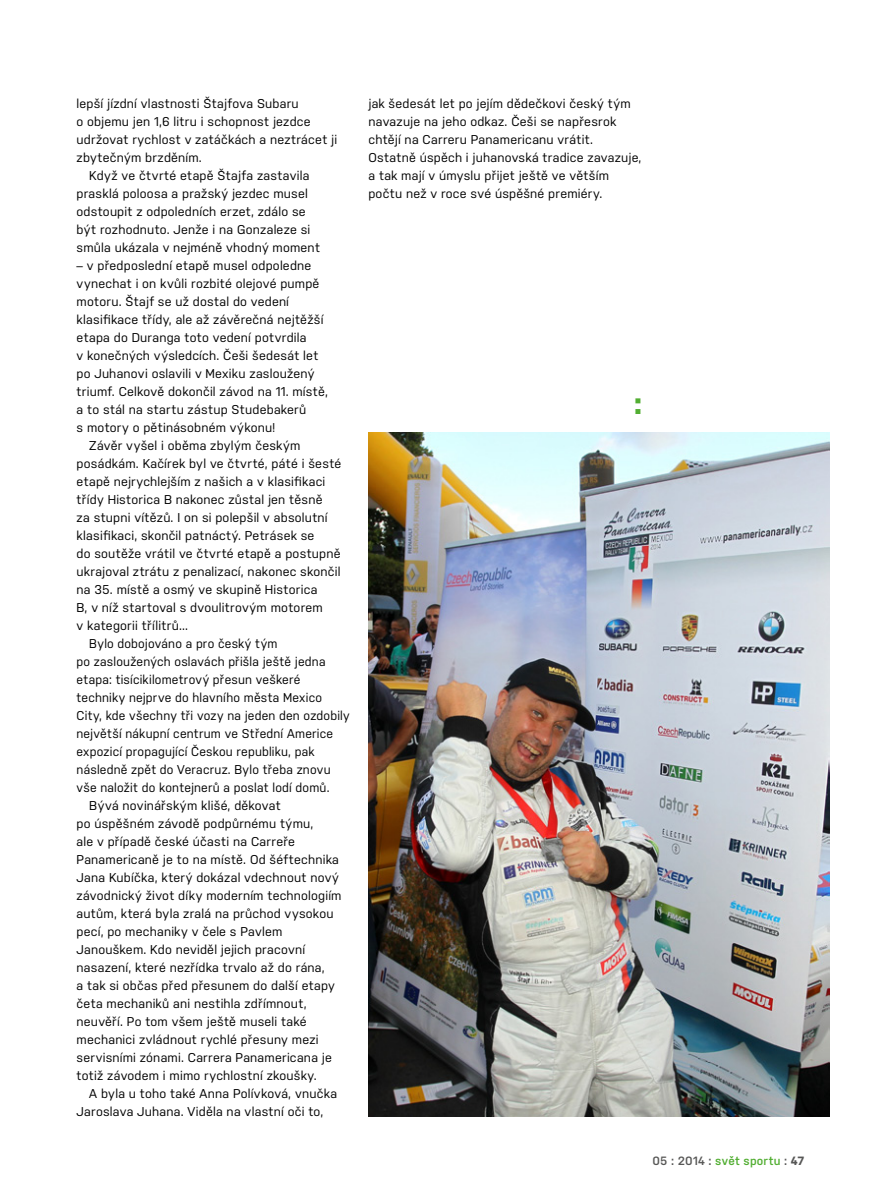
<style>
.page{position:relative;width:872px;height:1191px;background:#fff}
.page>*{position:absolute;margin:0;border:0;box-sizing:border-box;transform-origin:0 0}
.t1{font:700 30px "Nudista";color:#52ae32}
.t2{font:12.75px/18px "Nudista";letter-spacing:.015em;color:#000}
.t3{font:600 12px "Nudista";letter-spacing:.02em;color:#52ae32}
.s1{color:#575756}
.s2{font-weight:700;color:#575756}
</style>
<div class="page">
<img style="left:368px;top:432px;width:461px;height:684px">
<p class="t2" style="left:77px;top:93px;width:224px">lepší jízdní vlastnosti Štajfova Subaru</p>
<p class="t2" style="left:77px;top:111px;width:236px">o objemu jen 1,6 litru i schopnost jezdce</p>
<p class="t2" style="left:77px;top:129px;width:262px">udržovat rychlost v zatáčkách a neztrácet ji</p>
<p class="t2" style="left:77px;top:147px;width:127px">zbytečným brzděním.</p>
<p class="t2" style="left:89px;top:165px;width:222px">Když ve čtvrté etapě Štajfa zastavila</p>
<p class="t2" style="left:77px;top:184px;width:233px">prasklá poloosa a pražský jezdec musel</p>
<p class="t2" style="left:77px;top:202px;width:231px">odstoupit z odpoledních erzet, zdálo se</p>
<p class="t2" style="left:77px;top:220px;width:235px">být rozhodnuto. Jenže i na Gonzaleze si</p>
<p class="t2" style="left:77px;top:238px;width:245px">smůla ukázala v nejméně vhodný moment</p>
<p class="t2" style="left:77px;top:256px;width:236px">– v předposlední etapě musel odpoledne</p>
<p class="t2" style="left:77px;top:274px;width:244px">vynechat i on kvůli rozbité olejové pumpě</p>
<p class="t2" style="left:77px;top:292px;width:214px">motoru. Štajf se už dostal do vedení</p>
<p class="t2" style="left:77px;top:310px;width:248px">klasifikace třídy, ale až závěrečná nejtěžší</p>
<p class="t2" style="left:77px;top:328px;width:231px">etapa do Duranga toto vedení potvrdila</p>
<p class="t2" style="left:77px;top:346px;width:243px">v konečných výsledcích. Češi šedesát let</p>
<p class="t2" style="left:77px;top:364px;width:239px">po Juhanovi oslavili v Mexiku zasloužený</p>
<p class="t2" style="left:77px;top:382px;width:253px">triumf. Celkově dokončil závod na 11. místě,</p>
<p class="t2" style="left:77px;top:400px;width:231px">a to stál na startu zástup Studebakerů</p>
<p class="t2" style="left:77px;top:418px;width:200px">s motory o pětinásobném výkonu!</p>
<p class="t2" style="left:89px;top:436px;width:213px">Závěr vyšel i oběma zbylým českým</p>
<p class="t2" style="left:77px;top:454px;width:266px">posádkám. Kačírek byl ve čtvrté, páté i šesté</p>
<p class="t2" style="left:77px;top:472px;width:250px">etapě nejrychlejším z našich a v klasifikaci</p>
<p class="t2" style="left:77px;top:490px;width:247px">třídy Historica B nakonec zůstal jen těsně</p>
<p class="t2" style="left:77px;top:508px;width:253px">za stupni vítězů. I on si polepšil v absolutní</p>
<p class="t2" style="left:77px;top:526px;width:239px">klasifikaci, skončil patnáctý. Petrásek se</p>
<p class="t2" style="left:77px;top:544px;width:265px">do soutěže vrátil ve čtvrté etapě a postupně</p>
<p class="t2" style="left:77px;top:562px;width:265px">ukrajoval ztrátu z penalizací, nakonec skončil</p>
<p class="t2" style="left:77px;top:580px;width:242px">na 35. místě a osmý ve skupině Historica</p>
<p class="t2" style="left:77px;top:598px;width:248px">B, v níž startoval s dvoulitrovým motorem</p>
<p class="t2" style="left:77px;top:616px;width:113px">v kategorii třílitrů...</p>
<p class="t2" style="left:89px;top:633px;width:190px">Bylo dobojováno a pro český tým</p>
<p class="t2" style="left:77px;top:651px;width:250px">po zasloužených oslavách přišla ještě jedna</p>
<p class="t2" style="left:77px;top:669px;width:225px">etapa: tisícikilometrový přesun veškeré</p>
<p class="t2" style="left:77px;top:687px;width:247px">techniky nejprve do hlavního města Mexico</p>
<p class="t2" style="left:77px;top:705px;width:275px">City, kde všechny tři vozy na jeden den ozdobily</p>
<p class="t2" style="left:77px;top:724px;width:258px">největší nákupní centrum ve Střední Americe</p>
<p class="t2" style="left:77px;top:742px;width:239px">expozicí propagující Českou republiku, pak</p>
<p class="t2" style="left:77px;top:760px;width:256px">následně zpět do Veracruz. Bylo třeba znovu</p>
<p class="t2" style="left:77px;top:778px;width:254px">vše naložit do kontejnerů a poslat lodí domů.</p>
<p class="t2" style="left:89px;top:795px;width:193px">Bývá novinářským klišé, děkovat</p>
<p class="t2" style="left:77px;top:813px;width:238px">po úspěšném závodě podpůrnému týmu,</p>
<p class="t2" style="left:77px;top:831px;width:220px">ale v případě české účasti na Carreře</p>
<p class="t2" style="left:77px;top:849px;width:264px">Panamericaně je to na místě. Od šéftechnika</p>
<p class="t2" style="left:77px;top:867px;width:264px">Jana Kubíčka, který dokázal vdechnout nový</p>
<p class="t2" style="left:77px;top:886px;width:266px">závodnický život díky moderním technologiím</p>
<p class="t2" style="left:77px;top:904px;width:258px">autům, která byla zralá na průchod vysokou</p>
<p class="t2" style="left:77px;top:922px;width:207px">pecí, po mechaniky v čele s Pavlem</p>
<p class="t2" style="left:77px;top:940px;width:230px">Janouškem. Kdo neviděl jejich pracovní</p>
<p class="t2" style="left:77px;top:958px;width:250px">nasazení, které nezřídka trvalo až do rána,</p>
<p class="t2" style="left:77px;top:976px;width:260px">a tak si občas před přesunem do další etapy</p>
<p class="t2" style="left:77px;top:994px;width:231px">četa mechaniků ani nestihla zdřímnout,</p>
<p class="t2" style="left:77px;top:1012px;width:232px">neuvěří. Po tom všem ještě museli také</p>
<p class="t2" style="left:77px;top:1030px;width:243px">mechanici zvládnout rychlé přesuny mezi</p>
<p class="t2" style="left:77px;top:1048px;width:257px">servisními zónami. Carrera Panamericana je</p>
<p class="t2" style="left:77px;top:1066px;width:242px">totiž závodem i mimo rychlostní zkoušky.</p>
<p class="t2" style="left:89px;top:1084px;width:249px">A byla u toho také Anna Polívková, vnučka</p>
<p class="t2" style="left:77px;top:1102px;width:248px">Jaroslava Juhana. Viděla na vlastní oči to,</p>
<p class="t2" style="left:368px;top:94px;width:275px">jak šedesát let po jejím dědečkovi český tým navazuje na jeho odkaz. Češi se napřesrok chtějí na Carreru Panamericanu vrátit.<br>Ostatně úspěch i juhanovská tradice zavazuje, a tak mají v úmyslu přijet ještě ve větším počtu než v roce své úspěšné premiéry.</p>
<h1 class="t1" style="left:633px;top:381px;width:10px">:</h1>
<p class="t3" style="left:652px;top:1152px;width:153px"><span class="s1">05 : 2014 :</span> svět sportu <span class="s1">:</span> <span class="s2">47</span></p>
</div>
